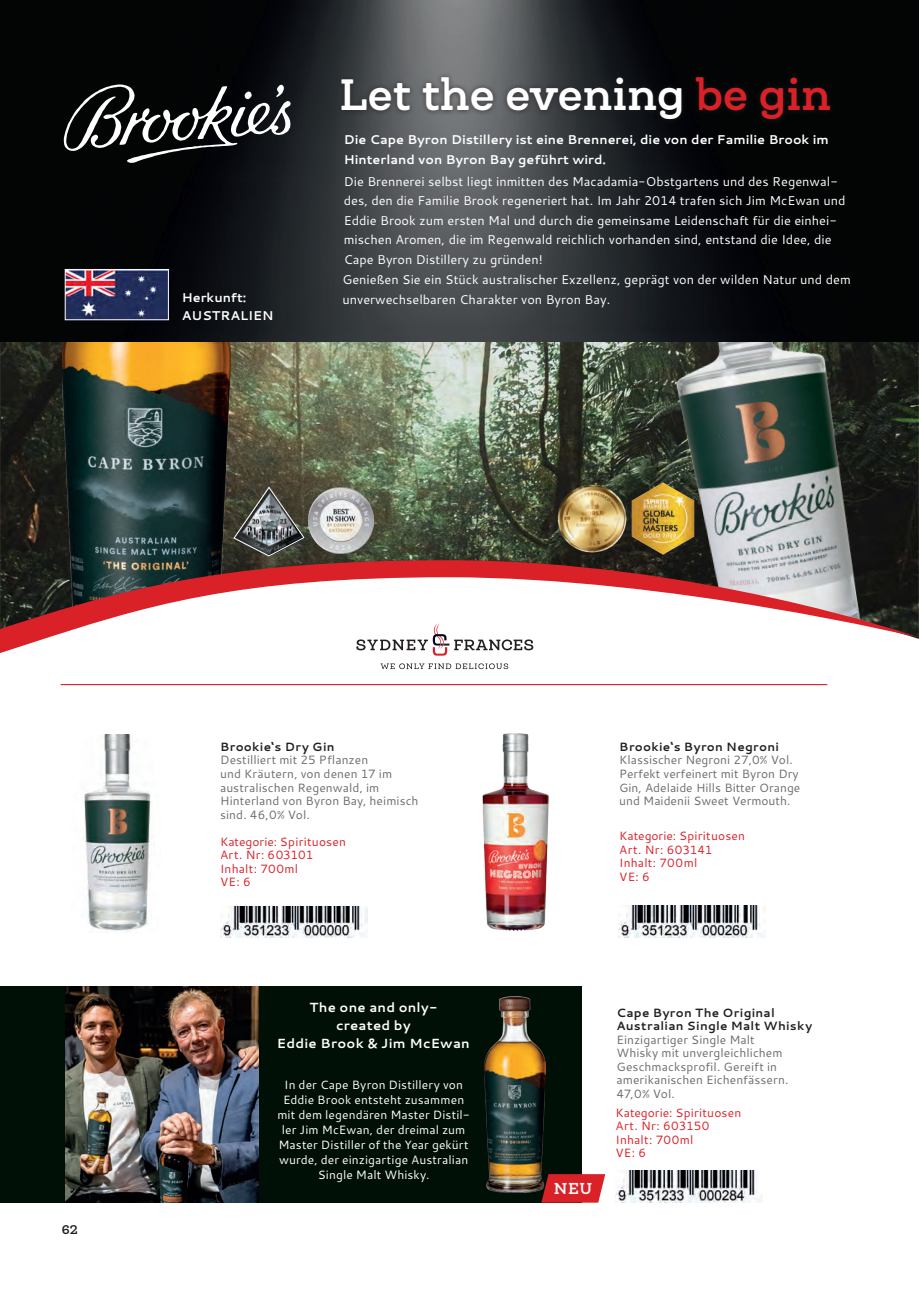
<style>
.page{position:relative;width:919px;height:1289px;background:#fff}
.page>*{position:absolute;margin:0;border:0;box-sizing:border-box;transform-origin:0 0}
.t1{font:700 42px "Queulat Soft";color:#fff}
.t2{font:700 15.15px "Queulat Soft";color:#fff}
.t3{font:700 13.2px/18.1px "Cantarell";letter-spacing:.02em;color:#fff;text-align:center}
.t4{font:12.75px/19.6px "Cantarell";color:#fff}
.t5{font:700 12.75px/18px "Cantarell";color:#fff}
.t6{font:12px/13.5px "Cantarell";letter-spacing:.005em;color:#6c6d70}
.t7{font:12px/15px "Cantarell";letter-spacing:.01em;color:#fff;text-align:center}
.t8{font:12px/13.5px "Cantarell";letter-spacing:.015em;color:#da2128}
.t9{font:700 12px/13.5px "Cantarell";letter-spacing:.025em;color:#231f20}
.t10{font:700 12px "Queulat Soft";color:#231f20}
.s1{color:#da2128}
</style>
<div class="page">
<img style="left:0;top:0;width:918px;height:639px">
<img style="left:62px;top:340px;width:169px;height:219px">
<img style="left:657px;top:340px;width:219px;height:219px">
<img style="left:627px;top:478px;width:71px;height:80px">
<img style="left:557px;top:484px;width:69px;height:69px">
<img style="left:308px;top:488px;width:65px;height:65px">
<svg style="left:234px;top:487px;width:70px;height:69px;background:#5a5c57"></svg>
<img style="left:220px;top:906px;width:147px;height:31px">
<div style="left:0;top:985px;width:581px;height:217px;background:#001006"></div>
<img style="left:618px;top:905px;width:147px;height:32px">
<img style="left:615px;top:1170px;width:147px;height:32px">
<img style="left:482px;top:733px;width:67px;height:198px">
<img style="left:83px;top:734px;width:69px;height:198px">
<img style="left:67px;top:271px;width:99px;height:47px">
<div style="left:65px;top:269px;width:103px;height:51px;border:1px solid #fff"></div>
<svg style="left:64px;top:84px;width:227px;height:79px;background:#353739"></svg>
<div style="left:336px;top:72px;width:499px;height:54px;background:#231f20;opacity:.75"></div>
<hr style="left:61px;top:684px;width:766px;height:1px;background:#da2128">
<svg style="left:382px;top:668px;width:126px;height:1px"></svg>
<img style="left:485px;top:996px;width:60px;height:196px">
<img style="left:65px;top:986px;width:193px;height:216px">
<svg style="left:541px;top:1174px;width:64px;height:28px;background:#ce2b31"></svg>
<svg style="left:1px;top:559px;width:917px;height:109px"></svg>
<p class="t5" style="left:182px;top:288px;width:93px">Herkunft:<br>AUSTRALIEN</p>
<h1 class="t1" style="left:339px;top:67px;width:493px">Let the evening <span class="s1">be gin</span></h1>
<p class="t5" style="left:344px;top:130px;width:486px;line-height:19.5px">Die Cape Byron Distillery ist eine Brennerei, die von der Familie Brook im<br>Hinterland von Byron Bay geführt wird.</p>
<p class="t4" style="left:342px;top:171px;width:510px">Die Brennerei selbst liegt inmitten des Macadamia-Obstgartens und des Regenwal&shy;des, den die Familie Brook regeneriert hat. Im Jahr 2014 trafen sich Jim McEwan und Eddie Brook zum ersten Mal und durch die gemeinsame Leidenschaft für die einhei&shy;mischen Aromen, die im Regenwald reichlich vorhanden sind, entstand die Idee, die Cape Byron Distillery zu gründen!<br>Genießen Sie ein Stück australischer Exzellenz, geprägt von der wilden Natur und dem unverwechselbaren Charakter von Byron Bay.</p>
<p class="t10" style="left:62px;top:1221px;width:17px">62</p>
<p class="t9" style="left:220px;top:739px;width:116px">Brookie‘s Dry Gin</p>
<p class="t6" style="left:220px;top:753px;width:200px">Destilliert mit 25 Pflanzen<br>und Kräutern, von denen 17 im australischen Regenwald, im<br>Hinterland von Byron Bay, heimisch sind. 46,0% Vol.</p>
<p class="t8" style="left:220px;top:834px;width:127px">Kategorie: Spirituosen<br>Art. Nr: 603101<br>Inhalt: 700ml<br>VE: 6</p>
<p class="t3" style="left:277px;top:997px;width:194px">The one and only-<br>created by<br>Eddie Brook &amp; Jim McEwan</p>
<p class="t7" style="left:277px;top:1077px;width:194px">In der Cape Byron Distillery von<br>Eddie Brook entsteht zusammen mit dem legendären Master Distil&shy;ler Jim McEwan, der dreimal zum<br>Master Distiller of the Year gekürt wurde, der einzigartige Australian<br>Single Malt Whisky.</p>
<p class="t9" style="left:619px;top:739px;width:161px">Brookie‘s Byron Negroni</p>
<p class="t6" style="left:619px;top:753px;width:182px">Klassischer Negroni 27,0% Vol.<br>Perfekt verfeinert mit Byron Dry<br>Gin, Adelaide Hills Bitter Orange und Maidenii Sweet Vermouth.</p>
<p class="t8" style="left:619px;top:828px;width:127px">Kategorie: Spirituosen<br>Art. Nr: 603141<br>Inhalt: 700ml<br>VE: 6</p>
<p class="t2" style="left:553px;top:1178px;width:40px">NEU</p>
<p class="t9" style="left:616px;top:1005px;width:197px">Cape Byron The Original<br>Australian Single Malt Whisky</p>
<p class="t6" style="left:616px;top:1032px;width:174px">Einzigartiger Single Malt<br>Whisky mit unvergleichlichem<br>Geschmacksprofil. Gereift in amerikanischen Eichenfässern.<br>47,0% Vol.</p>
<p class="t8" style="left:615px;top:1105px;width:127px">Kategorie: Spirituosen<br>Art. Nr: 603150<br>Inhalt: 700ml<br>VE: 6</p>
</div>
